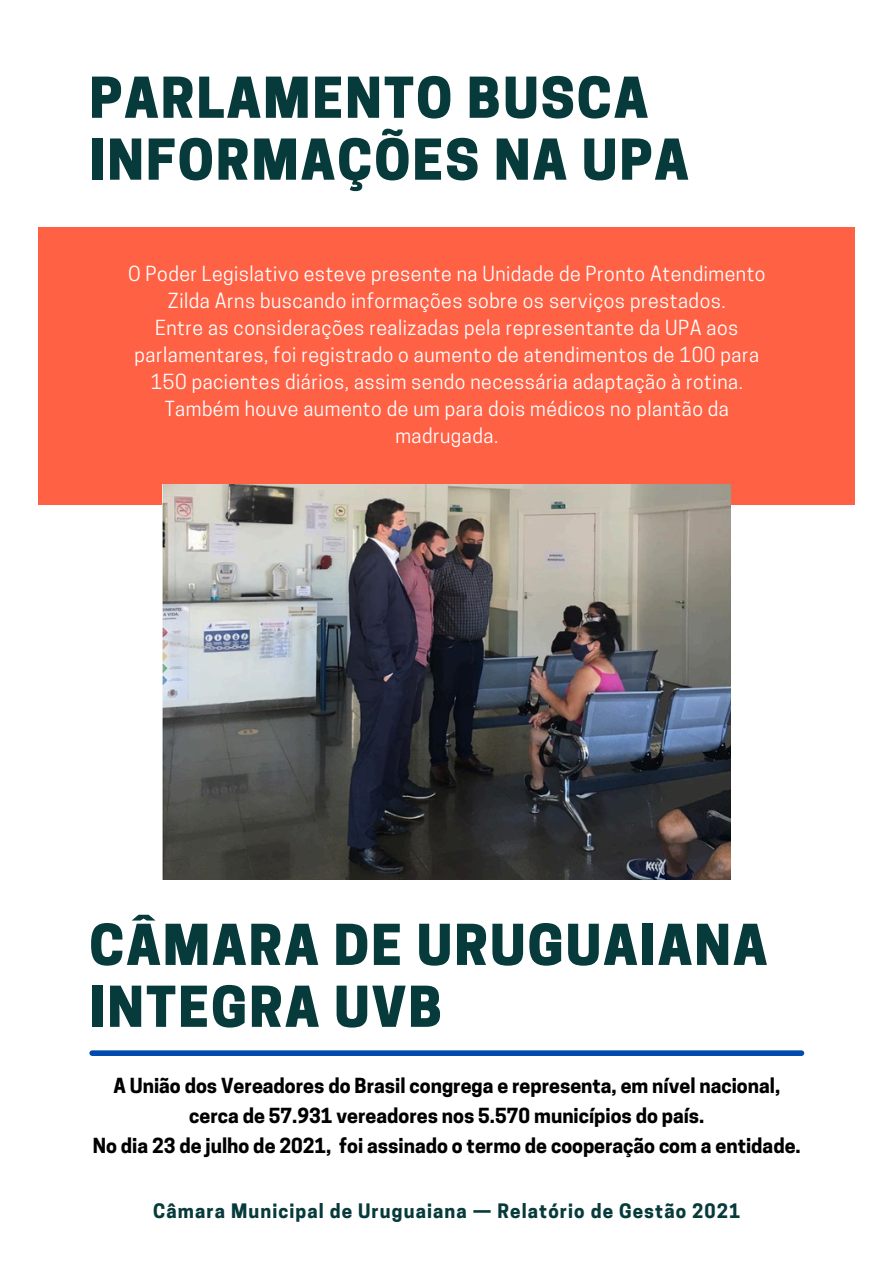
<style>
.page{position:relative;width:894px;height:1264px;background:#fff}
.page>*{position:absolute;margin:0;border:0;box-sizing:border-box;transform-origin:0 0}
.t1{font:800 52.8px/61.8px "Cooper Hewitt";letter-spacing:.04em;color:#073a3b}
.t2{font:19.5px/27px "Cooper Hewitt";letter-spacing:.025em;color:#fff;text-align:center}
.t3{font:700 19.5px/30.3px "Cooper Hewitt";color:#000;text-align:center}
.t4{font:700 18.75px "Cooper Hewitt";letter-spacing:.06em;color:#073a3b}
</style>
<div class="page">
<div style="left:92px;top:1050px;width:709px;height:5px;background:#004aad"></div>
<div style="left:39px;top:227px;width:815px;height:277px;background:#ff6145"></div>
<img style="left:163px;top:484px;width:567px;height:395px">
<p class="t1" style="left:89px;top:74px;width:600px">PARLAMENTO BUSCA<br>INFORMAÇÕES NA UPA</p>
<h1 class="t2" style="left:128px;top:262px;width:639px">O Poder Legislativo esteve presente na Unidade de Pronto Atendimento<br>Zilda Arns buscando informações sobre os serviços prestados.</h1>
<p class="t2" style="left:135px;top:316px;width:625px">Entre as considerações realizadas pela representante da UPA aos parlamentares, foi registrado o aumento de atendimentos de 100 para<br>150 pacientes diários, assim sendo necessária adaptação à rotina.</p>
<p class="t2" style="left:165px;top:397px;width:565px">Também houve aumento de um para dois médicos no plantão da madrugada.</p>
<h1 class="t1" style="left:89px;top:920px;width:679px">CÂMARA DE URUGUAIANA<br>INTEGRA UVB</h1>
<p class="t3" style="left:113px;top:1072px;width:668px">A União dos Vereadores do Brasil congrega e representa, em nível nacional, cerca de 57.931 vereadores nos 5.570 municípios do país.</p>
<p class="t3" style="left:93px;top:1133px;width:709px">No dia 23 de julho de 2021, foi assinado o termo de cooperação com a entidade.</p>
<p class="t4" style="left:153px;top:1203px;width:588px">Câmara Municipal de Uruguaiana — Relatório de Gestão 2021</p>
</div>
